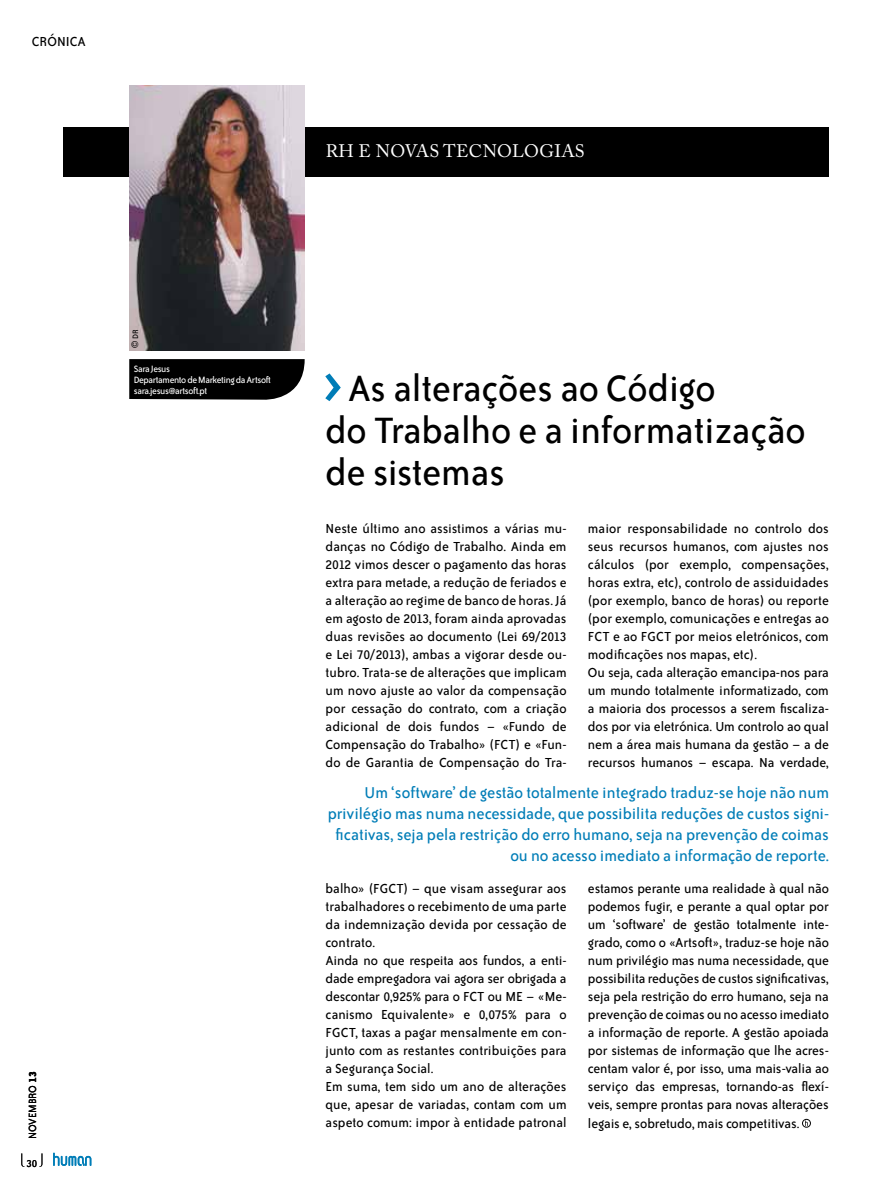
<style>
.page{position:relative;width:893px;height:1191px;background:#fff}
.page>*{position:absolute;margin:0;border:0;box-sizing:border-box;transform-origin:0 0}
.t1{font:42px/42px "Bailey Sans ITC";letter-spacing:-.005em;color:#000}
.t2{font:18px/21px "Bailey Sans ITC";color:#007db7;text-align:right}
.t3{font:18px "Adobe Caslon Pro";letter-spacing:.015em;color:#fff}
.t4{font:15px/18px "Bailey Sans ITC";letter-spacing:.005em;color:#000;text-align:justify}
.t5{font:12px "Bailey Sans ITC";color:#000}
.t6{font:10.5px/10.5px "Bailey Sans ITC";letter-spacing:-.035em;color:#fff}
.t7{font:9px "Bailey Sans ITC";color:#000}
.s1{font-weight:700}
.s2{font-family:"Helvetica Neue"}
</style>
<div class="page">
<svg style="left:21px;top:1153px;width:2px;height:13px"></svg>
<svg style="left:40px;top:1153px;width:2px;height:13px"></svg>
<svg style="left:53px;top:1152px;width:38px;height:13px"></svg>
<div style="left:63px;top:127px;width:766px;height:49px;background:#000"></div>
<svg style="left:802px;top:1118px;width:9px;height:9px"></svg>
<svg style="left:129px;top:359px;width:176px;height:41px;background:#0f0f0f"></svg>
<img style="left:129px;top:85px;width:175px;height:266px">
<svg style="left:325px;top:373px;width:16px;height:28px"></svg>
<p class="t4" style="left:32px;top:33px;width:56px">CRÓN ICA</p>
<p class="t3" style="left:326px;top:140px;width:146px">RH E NOVAS TECNOLO</p>
<p class="t3" style="left:539px;top:140px;width:26px">GIAS</p>
<p class="t5" style="left:26px;top:1139px;width:70px;rotate:-90deg">novembro <span class="s1">13</span></p>
<p class="t5" style="left:27px;top:1156px;width:12px">30</p>
<p class="t7" style="left:131px;top:348px;width:19px;rotate:-90deg"><span class="s2">©</span> DR</p>
<p class="t6" style="left:134px;top:364px;width:139px">Sara Jesus<br>Departamento de M arketing da Artsoft sara.jesus@artsoft.pt</p>
<h1 class="t1" style="left:325px;top:368px;width:482px;text-indent:22px">As alterações ao Código<br>do Trabalho e a informatização de sistemas</h1>
<p class="t4" style="left:326px;top:519px;width:242px">Neste último ano assistimos a várias mu&shy;danças no Código de Trabalho. Ainda em 2012 vimos descer o pagamento das horas extra para metade, a redução de feriados e a alteração ao regime de banco de horas. Já em agosto de 2013, foram ainda aprovadas duas revisões ao documento (Lei 69/2013 e Lei 70/2013), ambas a vigorar desde ou&shy;tubro. Trata-se de alterações que implicam um novo ajuste ao valor da compensação por cessação do contrato, com a criação adicional de dois fundos – «Fundo de Compensação do Trabalho» (FCT) e «Fun&shy;do de Garantia de Compensação do Tra-</p>
<p class="t4" style="left:588px;top:519px;width:242px;text-align:left">maior responsabilidade no controlo dos seus recursos humanos, com ajustes nos cálculos (por exemplo, compensações, horas extra, etc), controlo de assiduidades (por exemplo, banco de horas) ou reporte (por exemplo, comunicações e entregas ao FCT e ao FGCT por meios eletrónicos, com modificações nos mapas, etc).<br>Ou seja, cada alteração emancipa-nos para um mundo totalmente informatizado, com a maioria dos processos a serem fiscaliza&shy;dos por via eletrónica. Um controlo ao qual nem a área mais humana da gestão – a de recursos humanos – escapa. Na verdade,</p>
<p class="t2" style="left:328px;top:782px;width:503px">Um ‘software’ de gestão totalmente integrado traduz-se hoje não num privilégio mas numa necessidade, que possibilita reduções de custos signi&shy;ficativas, seja pela restrição do erro humano, seja na prevenção de coimas ou no acesso imediato a informação de reporte.</p>
<p class="t4" style="left:326px;top:879px;width:242px;text-align:left">balho» (FGCT) – que visam assegurar aos trabalhadores o recebimento de uma parte da indemnização devida por cessação de contrato.<br>Ainda no que respeita aos fundos, a enti&shy;dade empregadora vai agora ser obrigada a descontar 0,925% para o FCT ou ME – «M e&shy;canismo Equivalente» e 0,075% para o FGCT, taxas a pagar mensalmente em con&shy;junto com as restantes contribuições para a Segurança Social.<br>Em suma, tem sido um ano de alterações que, apesar de variadas, contam com um aspeto comum: impor à entidade patronal</p>
<p class="t4" style="left:588px;top:879px;width:242px">estamos perante uma realidade à qual não podemos fugir, e perante a qual optar por um ‘software’ de gestão totalmente inte&shy;grado, como o «Artsoft», traduz-se hoje não num privilégio mas numa necessidade, que possibilita reduções de custos significativas, seja pela restrição do erro humano, seja na prevenção de coimas ou no acesso imediato a informação de reporte. A gestão apoiada por sistemas de informação que lhe acres&shy;centam valor é, por isso, uma mais-valia ao serviço das empresas, tornando-as flexí&shy;veis, sempre prontas para novas alterações legais e, sobretudo, mais competitivas.</p>
</div>
